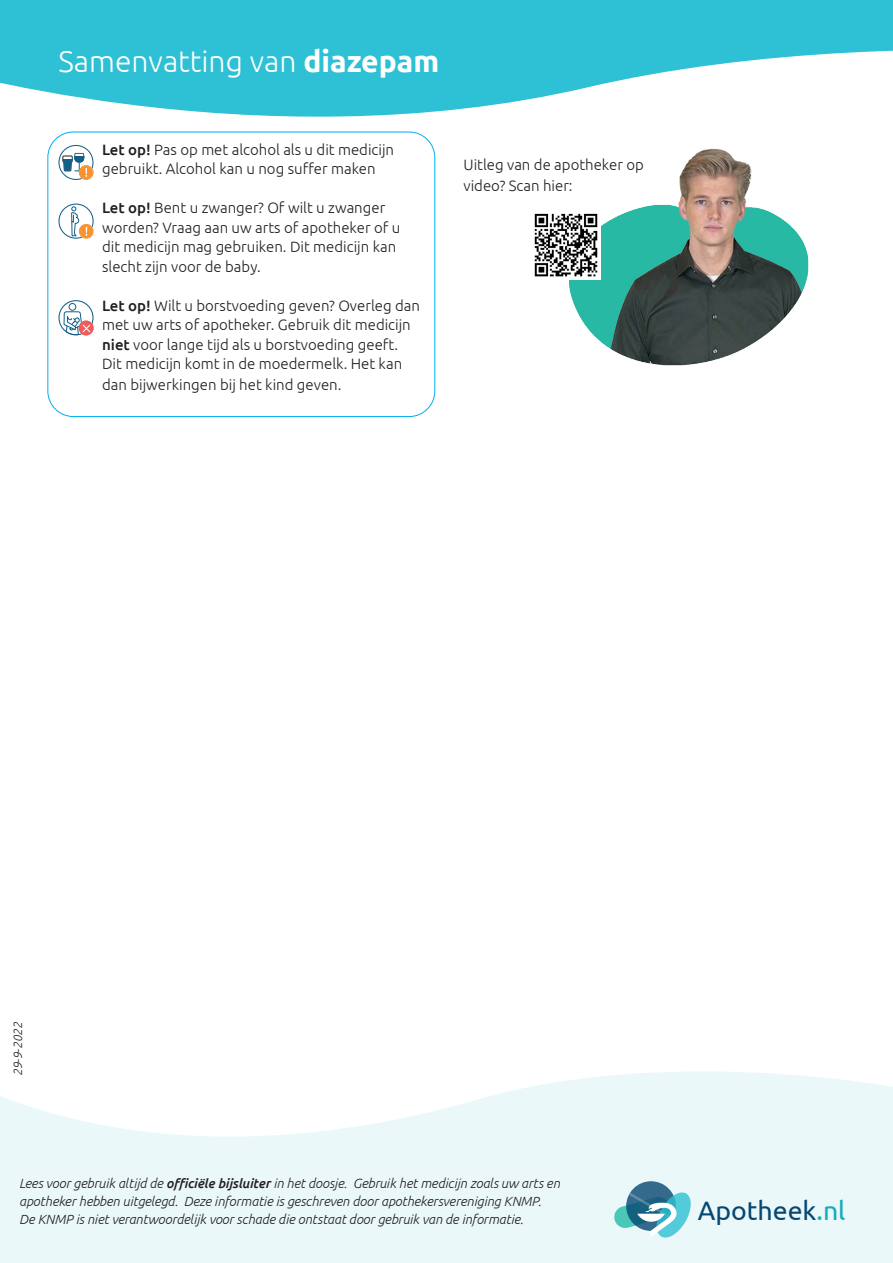
<style>
.page{position:relative;width:893px;height:1263px;background:#fff}
.page>*{position:absolute;margin:0;border:0;box-sizing:border-box;transform-origin:0 0}
.t1{font:300 30px "Ubuntu";color:#fff}
.t2{font:26.7px "Ubuntu";color:#074771}
.t3{font:300 15px/19.5px "Ubuntu";color:#231f20}
.t4{font:italic 300 13.35px/18px "Ubuntu";letter-spacing:-.005em;color:#231f20}
.t5{font:italic 300 12px "Ubuntu";color:#231f20}
.s1{font-weight:700}
.s2{font-weight:500}
.s3{color:#17aab8}
</style>
<div class="page">
<svg style="left:0;top:1071px;width:893px;height:192px;fill:#eaf8fa"></svg>
<svg style="left:0;top:0;width:893px;height:165px;fill:#2ec0d4"></svg>
<svg style="left:626px;top:1181px;width:50px;height:50px"></svg>
<svg style="left:614px;top:1192px;width:77px;height:45px;background:#81becb"></svg>
<div style="left:48px;top:132px;width:387px;height:285px;background:#fff;border-radius:26px"></div>
<div style="left:48px;top:132px;width:387px;height:285px;border:1px solid #00aeef;border-radius:26px"></div>
<img style="left:555px;top:147px;width:260px;height:219px">
<img style="left:534px;top:211px;width:66px;height:69px">
<svg style="left:58px;top:145px;width:36px;height:35px"></svg>
<svg style="left:58px;top:204px;width:36px;height:35px"></svg>
<svg style="left:58px;top:300px;width:36px;height:35px"></svg>
<h1 class="t1" style="left:58px;top:43px;width:382px">Samenvatting van <span class="s1">diazepam</span></h1>
<p class="t3" style="left:102px;top:139px;width:294px"><span class="s2">Let op!</span> Pas op met alcohol als u dit medicijn gebruikt. Alcohol kan u nog suffer maken</p>
<p class="t3" style="left:102px;top:198px;width:300px"><span class="s2">Let op!</span> Bent u zwanger? Of wilt u zwanger worden? Vraag aan uw arts of apotheker of u dit medicijn mag gebruiken. Dit medicijn kan slecht zijn voor de baby.</p>
<p class="t3" style="left:102px;top:295px;width:319px"><span class="s2">Let op!</span> Wilt u borstvoeding geven? Overleg dan met uw arts of apotheker. Gebruik dit medicijn <span class="s2">niet</span> voor lange tijd als u borstvoeding geeft.<br>Dit medicijn komt in de moedermelk. Het kan</p>
<p class="t3" style="left:102px;top:375px;width:241px">dan bijwerkingen bij het kind geven.</p>
<p class="t3" style="left:463px;top:154px;width:182px;line-height:21px">Uitleg van de apotheker op video? Scan hier:</p>
<p class="t5" style="left:11px;top:1076px;width:56px;rotate:-90deg">29-9-2022</p>
<p class="t4" style="left:19px;top:1174px;width:542px">Lees voor gebruik altijd de <span class="s2">officiële bijsluiter</span> in het doosje. Gebruik het medicijn zoals uw arts en apotheker hebben uitgelegd. Deze informatie is geschreven door apothekersvereniging KNMP.<br>De KNMP is niet verantwoordelijk voor schade die ontstaat door gebruik van de informatie.</p>
<h2 class="t2" style="left:698px;top:1194px;width:149px">Apotheek<span class="s3">.nl</span></h2>
</div>
